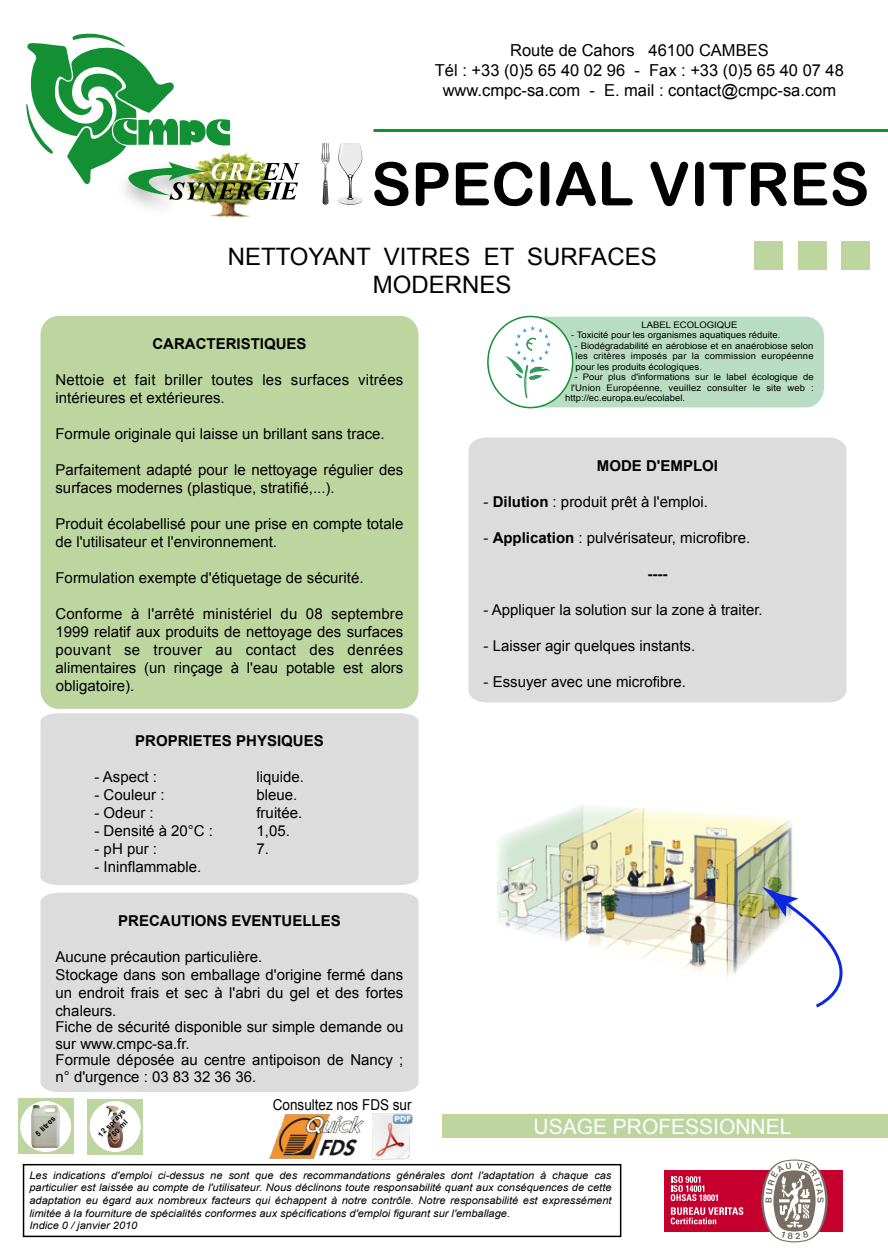
<style>
.page{position:relative;width:888px;height:1260px;background:#fff}
.page>*{position:absolute;margin:0;border:0;box-sizing:border-box;transform-origin:0 0}
.t1{font:60px "Arial Rounded MT Bold";color:#000}
.t2{font:24px/28.5px "Arial";color:#000;text-align:center}
.t3{font:21px "Arial";color:#fff}
.t4{font:16.5px/19.8px "Arial";color:#000;text-align:center}
.t5{font:15px/18px "Arial";color:#000}
.t6{font:700 15px "Arial";color:#000}
.t7{font:15px "Arial";color:#000;scale:.9 1}
.t8{font:italic 10.5px/12.8px "Arial";color:#000;scale:1.06 1}
.t9{font:9px/10.5px "Arial";color:#000;text-align:justify;scale:1.06 1}
.t10{font:700 7.5px/9px "Arial";color:#000;text-align:center}
.s1{font-weight:700}
</style>
<div class="page">
<hr style="left:374px;top:129px;width:514px;height:3px;background:#138f34">
<div style="left:468px;top:438px;width:378px;height:265px;background:#dcdcdc"></div>
<div style="left:442px;top:1114px;width:446px;height:24px;background:#bdd69f"></div>
<div style="left:23px;top:1164px;width:598px;height:73px;border:2px solid #000"></div>
<div style="left:842px;top:242px;width:28px;height:28px;background:#bdd69f"></div>
<div style="left:798px;top:242px;width:28px;height:28px;background:#bdd69f"></div>
<div style="left:754px;top:242px;width:29px;height:28px;background:#bdd69f"></div>
<div style="left:40px;top:316px;width:378px;height:393px;background:#bdd69f;border-radius:18px"></div>
<div style="left:40px;top:713px;width:378px;height:172px;background:#dcdcdc"></div>
<div style="left:41px;top:893px;width:378px;height:199px;background:#dcdcdc"></div>
<div style="left:18px;top:1099px;width:55px;height:55px;background:#bdd69f"></div>
<div style="left:20px;top:1101px;width:51px;height:51px;background:#fff;border-radius:50%"></div>
<img style="left:29px;top:1105px;width:34px;height:43px">
<div style="left:511px;top:317px;width:313px;height:90px;background:#b8ddc2"></div>
<div style="left:488px;top:316px;width:85px;height:92px;background:#fff;border-radius:50%"></div>
<div style="left:487px;top:316px;width:86px;height:92px;border:2px solid #138f34;border-radius:50%"></div>
<img style="left:505px;top:326px;width:47px;height:74px">
<img style="left:226px;top:200px;width:26px;height:18px">
<img style="left:132px;top:200px;width:94px;height:18px">
<svg style="left:26px;top:33px;width:274px;height:167px"></svg>
<img style="left:64px;top:1075px;width:102px;height:92px">
<div style="left:88px;top:1099px;width:55px;height:55px;background:#bdd69f"></div>
<div style="left:90px;top:1101px;width:51px;height:51px;background:#fff;border-radius:50%"></div>
<img style="left:98px;top:1105px;width:34px;height:43px">
<img style="left:497px;top:805px;width:297px;height:172px">
<svg style="left:762px;top:887px;width:81px;height:121px"></svg>
<img style="left:269px;top:1115px;width:96px;height:44px">
<img style="left:373px;top:1114px;width:40px;height:45px">
<svg style="left:321px;top:143px;width:9px;height:62px"></svg>
<svg style="left:338px;top:143px;width:25px;height:62px"></svg>
<div style="left:664px;top:1170px;width:179px;height:62px;background:#c5002e"></div>
<svg style="left:671px;top:1176px;width:47px;height:25px"></svg>
<svg style="left:671px;top:1207px;width:72px;height:17px"></svg>
<svg style="left:761px;top:1160px;width:67px;height:82px"></svg>
<p class="t4" style="left:435px;top:41px;width:411px">Route de Cahors 46100 CAMBES<br>Tél : +33 (0)5 65 40 02 96 - Fax : +33 (0)5 65 40 07 48 www.cmpc-sa.com - E. mail : contact@cmpc-sa.com</p>
<h1 class="t1" style="left:371px;top:149px;width:500px">SPECIAL VITRES</h1>
<h2 class="t2" style="left:228px;top:242px;width:430px">NETTOYANT VITRES ET SURFACES<br>MODERNES</h2>
<p class="t6" style="left:152px;top:334px;width:156px">CARACTERISTIQUES</p>
<p class="t5" style="left:55px;top:371px;width:349px">Nettoie et fait briller toutes les surfaces vitrées intérieures et extérieures.</p>
<p class="t5" style="left:55px;top:425px;width:331px">Formule originale qui laisse un brillant sans trace.</p>
<p class="t5" style="left:55px;top:461px;width:349px">Parfaitement adapté pour le nettoyage régulier des surfaces modernes (plastique, stratifié,...).</p>
<p class="t5" style="left:55px;top:515px;width:349px">Produit écolabellisé pour une prise en compte totale de l'utilisateur et l'environnement.</p>
<p class="t5" style="left:55px;top:569px;width:310px">Formulation exempte d'étiquetage de sécurité.</p>
<p class="t5" style="left:55px;top:605px;width:349px;text-align:justify">Conforme à l'arrêté ministériel du 08 septembre 1999 relatif aux produits de nettoyage des surfaces pouvant se trouver au contact des denrées alimentaires (un rinçage à l'eau potable est alors obligatoire).</p>
<p class="t6" style="left:135px;top:731px;width:190px">PROPRIETES PHYSIQUES</p>
<p class="t5" style="left:94px;top:768px;width:64px">- Aspect :</p>
<p class="t5" style="left:256px;top:768px;width:49px">liquide.</p>
<p class="t5" style="left:94px;top:786px;width:72px">- Couleur :</p>
<p class="t5" style="left:256px;top:786px;width:42px">bleue.</p>
<p class="t5" style="left:94px;top:804px;width:61px">- Odeur :</p>
<p class="t5" style="left:256px;top:804px;width:47px">fruitée.</p>
<p class="t5" style="left:94px;top:822px;width:120px">- Densité à 20°C :</p>
<p class="t5" style="left:256px;top:822px;width:35px">1,05.</p>
<p class="t5" style="left:94px;top:840px;width:64px">- pH pur :</p>
<p class="t5" style="left:256px;top:840px;width:14px">7.</p>
<p class="t5" style="left:94px;top:858px;width:108px">- Ininflammable.</p>
<p class="t6" style="left:118px;top:910px;width:224px">PRECAUTIONS EVENTUELLES</p>
<p class="t5" style="left:55px;top:948px;width:349px">Aucune précaution particulière.<br>Stockage dans son emballage d'origine fermé dans un endroit frais et sec à l'abri du gel et des fortes chaleurs.</p>
<p class="t5" style="left:55px;top:1019px;width:350px;line-height:16.5px">Fiche de sécurité disponible sur simple demande ou sur www.cmpc-sa.fr.<br>Formule déposée au centre antipoison de Nancy ; n° d'urgence : 03 83 32 36 36.</p>
<p class="t10" style="left:34px;top:1132px;width:26px;rotate:-45deg">5 litres</p>
<p class="t7" style="left:273px;top:1095px;width:156px">Consultez nos FDS sur</p>
<p class="t10" style="left:96px;top:1133px;width:37px;rotate:-45deg">12 sprays<br>750 ml</p>
<p class="t9" style="left:642px;top:320px;width:92px">LABEL ECOLOGIQUE</p>
<p class="t9" style="left:571px;top:330px;width:199px">- Toxicité pour les organismes aquatiques réduite.</p>
<p class="t9" style="left:574px;top:341px;width:227px">- Biodégradabilité en aérobiose et en anaérobiose selon les critères imposés par la commission européenne pour les produits écologiques.</p>
<p class="t9" style="left:574px;top:372px;width:227px">- Pour plus d'informations sur le label écologique de</p>
<p class="t9" style="left:571px;top:383px;width:231px">l'Union Européenne, veuillez consulter le site web :</p>
<p class="t9" style="left:565px;top:393px;width:115px">http://ec.europa.eu/ecolabel.</p>
<p class="t6" style="left:597px;top:455px;width:123px">MODE D'EMPLOI</p>
<p class="t5" style="left:484px;top:492px;width:226px">- <span class="s1">Dilution</span> : produit prêt à l'emploi.</p>
<p class="t5" style="left:484px;top:528px;width:268px">- <span class="s1">Application</span> : pulvérisateur, microfibre.</p>
<p class="t6" style="left:648px;top:563px;width:21px">----</p>
<p class="t5" style="left:484px;top:600px;width:281px">- Appliquer la solution sur la zone à traiter.</p>
<p class="t5" style="left:484px;top:636px;width:213px">- Laisser agir quelques instants.</p>
<p class="t5" style="left:484px;top:672px;width:204px">- Essuyer avec une microfibre.</p>
<h3 class="t3" style="left:534px;top:1112px;width:259px">USAGE PROFESSIONNEL</h3>
<p class="t8" style="left:29px;top:1169px;width:551px">Les indications d'emploi ci-dessus ne sont que des recommandations générales dont l'adaptation à chaque cas particulier est laissée au compte de l'utilisateur. Nous déclinons toute responsabilité quant aux conséquences de cette adaptation eu égard aux nombreux facteurs qui échappent à notre contrôle. Notre responsabilité est expressément limitée à la fourniture de spécialités conformes aux spécifications d'emploi figurant sur l'emballage.<br>Indice 0 / janvier 2010</p>
</div>
